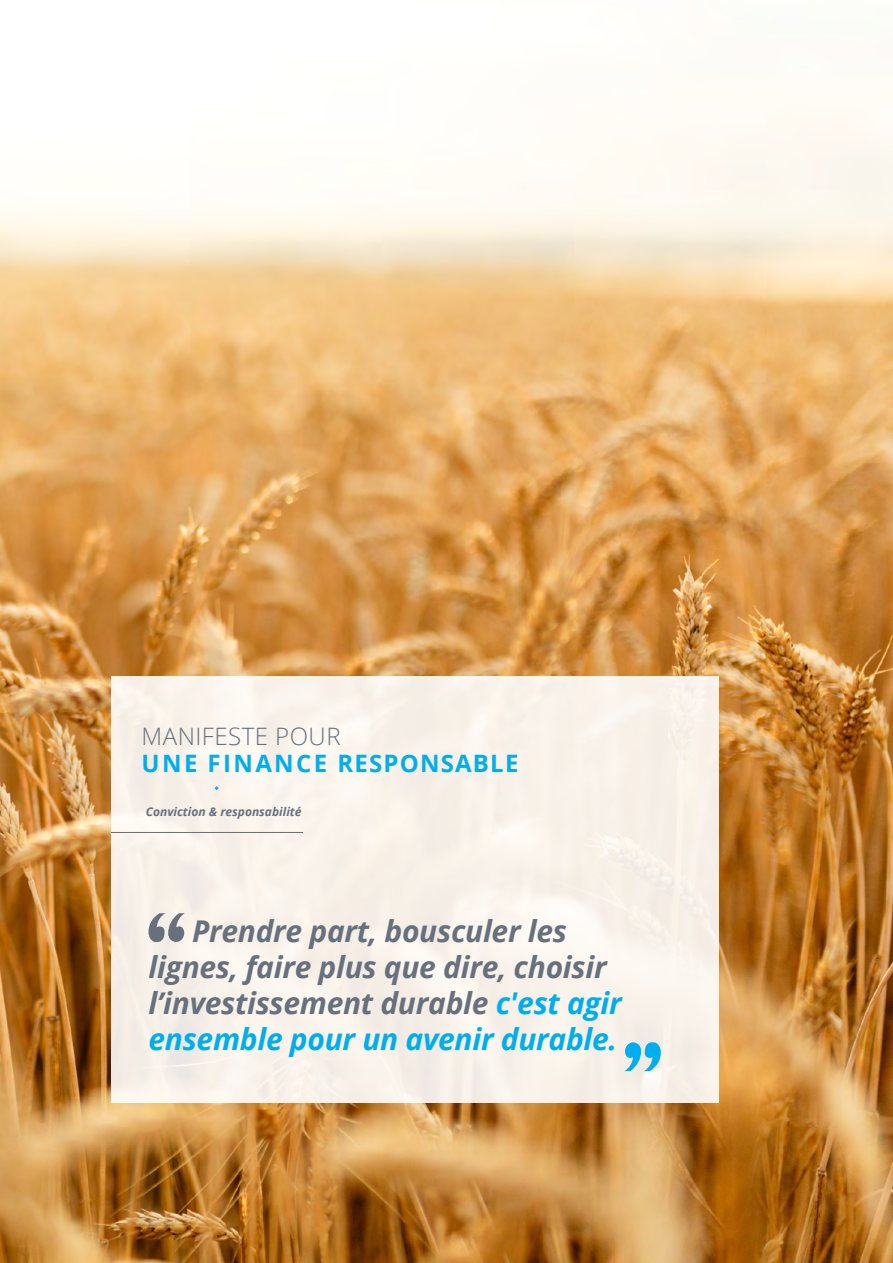
<style>
.page{position:relative;width:893px;height:1263px;background:#fff}
.page>*{position:absolute;margin:0;border:0;box-sizing:border-box;transform-origin:0 0}
.t1{font:italic 700 30px/36px "Open Sans";letter-spacing:-.01em;color:#67717e;text-align:center}
.t2{font:700 24px "Open Sans";letter-spacing:.05em;color:#00aeef}
.t3{font:300 24px "Open Sans";letter-spacing:.02em;color:#67717e}
.t4{font:italic 700 12px "Open Sans";color:#67717e}
.s1{color:#00aeef}
</style>
<div class="page">
<img style="left:0;top:103px;width:893px;height:1160px">
<div style="left:111px;top:677px;width:607px;height:426px;background:#f9f2ea"></div>
<svg style="left:148px;top:913px;width:37px;height:29px"></svg>
<svg style="left:624px;top:1042px;width:37px;height:29px"></svg>
<hr style="left:111px;top:832px;width:192px;height:1px;background:#67717e">
<svg style="left:215px;top:786px;width:4px;height:4px"></svg>
<p class="t3" style="left:142px;top:719px;width:201px">MANIFESTE POUR</p>
<p class="t2" style="left:142px;top:746px;width:378px">UNE FINANCE RESPONSABLE</p>
<p class="t4" style="left:146px;top:803px;width:157px">Conviction &amp; responsabilité</p>
<p class="t1" style="left:149px;top:912px;width:475px">Prendre part, bousculer les<br>lignes, faire plus que dire, choisir l’investissement durable <span class="s1">c'est agir ensemble pour un avenir durable.</span></p>
</div>
